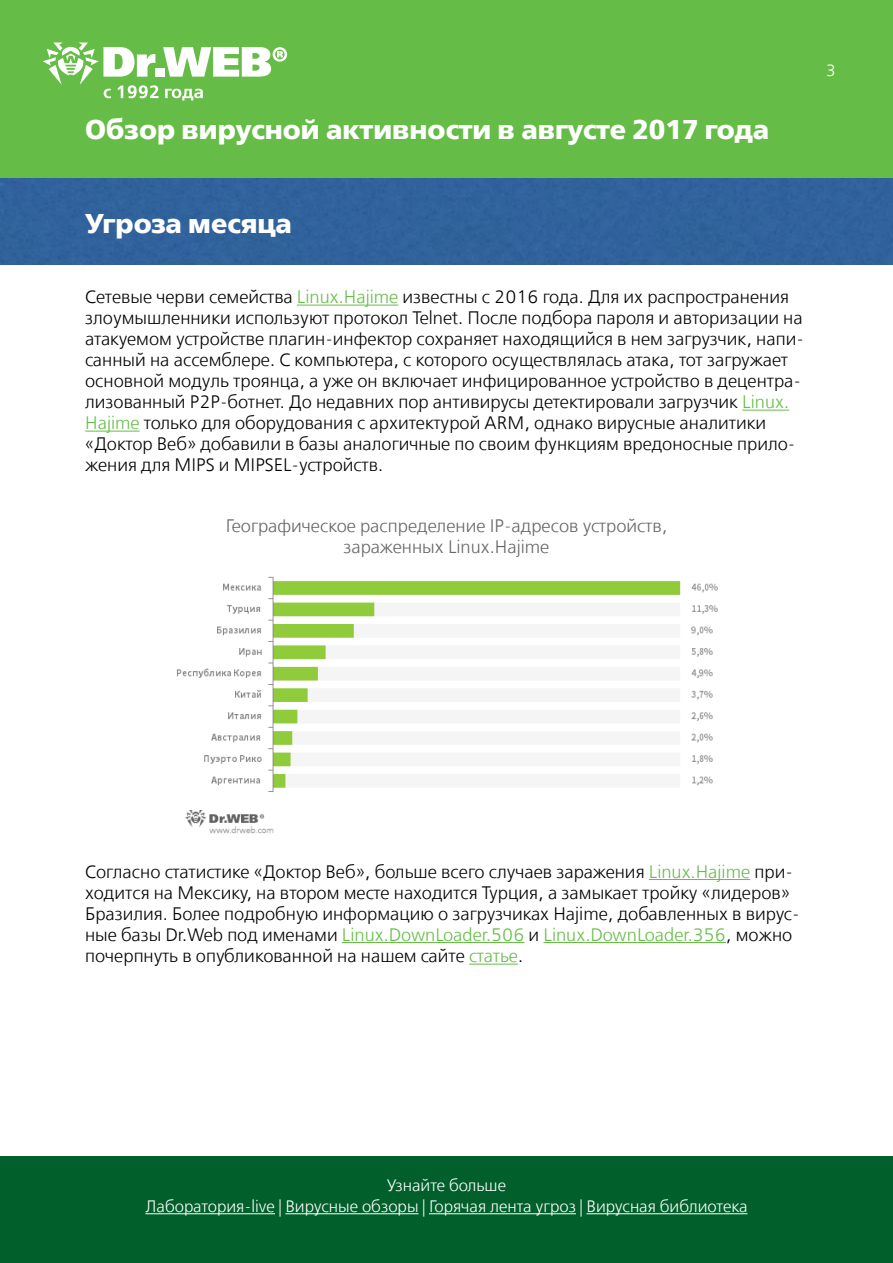
<style>
.page{position:relative;width:893px;height:1263px;background:#fff}
.page>*{position:absolute;margin:0;border:0;box-sizing:border-box;transform-origin:0 0}
.t1{font:27px "Free Set Bold C";color:#fff}
.t2{font:18px/21px "Free Set Light C";color:#000}
.t3{font:18px/21.6px "Free Set Light C";color:#636466;text-align:center}
.t4{font:16.5px/21.6px "Free Set Light C";color:#fff;text-align:center}
.s1{color:#65bc46}
</style>
<div class="page">
<div style="left:0;top:0;width:893px;height:179px;background:#65bc46"></div>
<svg style="left:43px;top:43px;width:244px;height:58px"></svg>
<div style="left:0;top:1157px;width:893px;height:106px;background:#005f2a"></div>
<hr style="left:145px;top:1213px;width:130px;height:1px;background:#fff">
<hr style="left:285px;top:1213px;width:134px;height:1px;background:#fff">
<hr style="left:429px;top:1213px;width:147px;height:1px;background:#fff">
<hr style="left:586px;top:1213px;width:161px;height:1px;background:#fff">
<div style="left:0;top:179px;width:893px;height:85px;background:#30629c"></div>
<hr style="left:297px;top:305px;width:101px;height:1px;background:#65bc46">
<hr style="left:742px;top:410px;width:47px;height:1px;background:#65bc46">
<hr style="left:85px;top:431px;width:55px;height:1px;background:#65bc46">
<hr style="left:649px;top:879px;width:101px;height:1px;background:#65bc46">
<hr style="left:342px;top:942px;width:182px;height:1px;background:#65bc46">
<hr style="left:543px;top:942px;width:183px;height:1px;background:#65bc46">
<hr style="left:469px;top:964px;width:49px;height:1px;background:#65bc46">
<img style="left:177px;top:576px;width:541px;height:258px">
<h1 class="t1" style="left:85px;top:115px;width:685px">Обзор вирусной активности в августе 2017 года</h1>
<p class="t4" style="left:826px;top:61px;width:12px">3</p>
<h1 class="t1" style="left:85px;top:208px;width:208px">Угроза месяца</h1>
<p class="t2" style="left:85px;top:287px;width:720px">Сетевые черви семейства <span class="s1">Linux.Hajime</span> известны с 2016 года. Для их распространения злоумышленники используют протокол Telnet. После подбора пароля и авторизации на атакуемом устройстве плагин-инфектор сохраняет находящийся в нем загрузчик, напи&shy;санный на ассемблере. С компьютера, с которого осуществлялась атака, тот загружает основной модуль троянца, а уже он включает инфицированное устройство в децентра&shy;лизованный P2P-ботнет. До недавних пор антивирусы детектировали загрузчик <span class="s1">Linux.<br>Hajime</span> только для оборудования с архитектурой ARM, однако вирусные аналитики «Доктор Веб» добавили в базы аналогичные по своим функциям вредоносные прило&shy;жения для MIPS и MIPSEL-устройств.</p>
<p class="t3" style="left:226px;top:515px;width:443px">Географическое распределение IP-адресов устройств, зараженных Linux.Hajime</p>
<p class="t2" style="left:85px;top:862px;width:716px">Согласно статистике «Доктор Веб», больше всего случаев заражения <span class="s1">Linux.Hajime</span> при&shy;ходится на Мексику, на втором месте находится Турция, а замыкает тройку «лидеров» Бразилия. Более подробную информацию о загрузчиках Hajime, добавленных в вирус&shy;ные базы Dr.Web под именами <span class="s1">Linux.DownLoader.506</span> и <span class="s1">Linux.DownLoader.356</span>, можно почерпнуть в опубликованной на нашем сайте <span class="s1">статье</span>.</p>
<p class="t4" style="left:145px;top:1175px;width:604px">Узнайте больше<br>Лаборатория-live | Вирусные обзоры | Горячая лента угроз | Вирусная библиотека</p>
</div>
